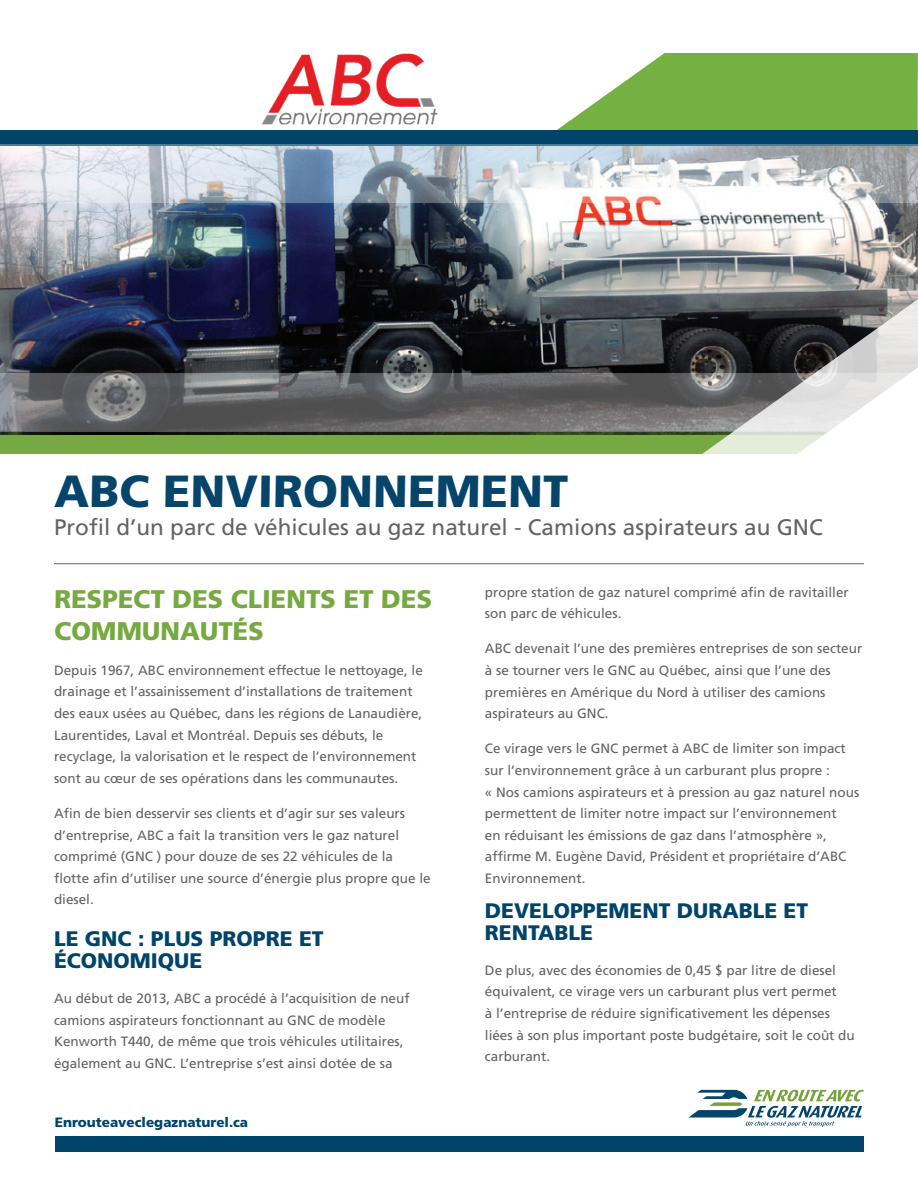
<style>
.page{position:relative;width:918px;height:1188px;background:#fff}
.page>*{position:absolute;margin:0;border:0;box-sizing:border-box;transform-origin:0 0}
.t1{font:900 45px "Frutiger";color:#06446a}
.t2{font:900 25.5px/31.5px "Frutiger";color:#77a942}
.t3{font:22.5px "Frutiger";color:#636366}
.t4{font:900 21px/21.6px "Frutiger";color:#00446a}
.t5{font:13.5px/21.6px "Frutiger";color:#636366}
.t6{font:900 13.5px "Frutiger";color:#00446a}
</style>
<div class="page">
<img style="left:0;top:203px;width:918px;height:171px">
<div style="left:55px;top:1137px;width:808px;height:15px;background:#00446a"></div>
<svg style="left:557px;top:53px;width:361px;height:77px"></svg>
<div style="left:0;top:130px;width:918px;height:16px;background:#00446a"></div>
<svg style="left:0;top:432px;width:555px;height:22px"></svg>
<svg style="left:555px;top:254px;width:363px;height:113px"></svg>
<svg style="left:555px;top:367px;width:363px;height:198px"></svg>
<hr style="left:54px;top:563px;width:810px;height:1px;background:#636366">
<img style="left:262px;top:53px;width:176px;height:72px">
<svg style="left:688px;top:1090px;width:176px;height:37px"></svg>
<svg style="left:0;top:144px;width:918px;height:59px"></svg>
<svg style="left:0;top:374px;width:918px;height:58px"></svg>
<h1 class="t1" style="left:54px;top:464px;width:516px">ABC ENVIRONNEMENT</h1>
<h3 class="t3" style="left:54px;top:514px;width:770px">Profil d’un parc de véhicules au gaz naturel - Camions aspirateurs au GNC</h3>
<h2 class="t2" style="left:54px;top:584px;width:380px">RESPECT DES CLIENTS ET DES<br>COMMUNAUTÉS</h2>
<p class="t5" style="left:54px;top:659px;width:370px">Depuis 1967, ABC environnement effectue le nettoyage, le drainage et l’assainissement d’installations de traitement des eaux usées au Québec, dans les régions de Lanaudière, Laurentides, Laval et Montréal. Depuis ses débuts, le recyclage, la valorisation et le respect de l’environnement sont au cœur de ses opérations dans les communautes.</p>
<p class="t5" style="left:54px;top:803px;width:378px">Afin de bien desservir ses clients et d’agir sur ses valeurs d’entreprise, ABC a fait la transition vers le gaz naturel comprimé (GNC ) pour douze de ses 22 véhicules de la flotte afin d’utiliser une source d’énergie plus propre que le diesel.</p>
<h3 class="t4" style="left:54px;top:928px;width:271px">LE GNC : PLUS PROPRE ET<br>ÉCONOMIQUE</h3>
<p class="t5" style="left:54px;top:988px;width:357px">Au début de 2013, ABC a procédé à l’acquisition de neuf camions aspirateurs fonctionnant au GNC de modèle Kenworth T440, de même que trois véhicules utilitaires, également au GNC. L’entreprise s’est ainsi dotée de sa</p>
<p class="t6" style="left:55px;top:1114px;width:195px">Enrouteaveclegaznaturel.ca</p>
<p class="t5" style="left:485px;top:581px;width:365px">propre station de gaz naturel comprimé afin de ravitailler son parc de véhicules.</p>
<p class="t5" style="left:485px;top:638px;width:379px">ABC devenait l’une des premières entreprises de son secteur à se tourner vers le GNC au Québec, ainsi que l’une des premières en Amérique du Nord à utiliser des camions aspirateurs au GNC.</p>
<p class="t5" style="left:485px;top:738px;width:376px">Ce virage vers le GNC permet à ABC de limiter son impact sur l’environnement grâce à un carburant plus propre :<br>« Nos camions aspirateurs et à pression au gaz naturel nous permettent de limiter notre impact sur l’environnement<br>en réduisant les émissions de gaz dans l’atmosphère », affirme M. Eugène David, Président et propriétaire d’ABC Environnement.</p>
<h3 class="t4" style="left:485px;top:900px;width:325px">DEVELOPPEMENT DURABLE ET<br>RENTABLE</h3>
<p class="t5" style="left:485px;top:959px;width:371px">De plus, avec des économies de 0,45 $ par litre de diesel équivalent, ce virage vers un carburant plus vert permet<br>à l’entreprise de réduire significativement les dépenses liées à son plus important poste budgétaire, soit le coût du carburant.</p>
</div>
